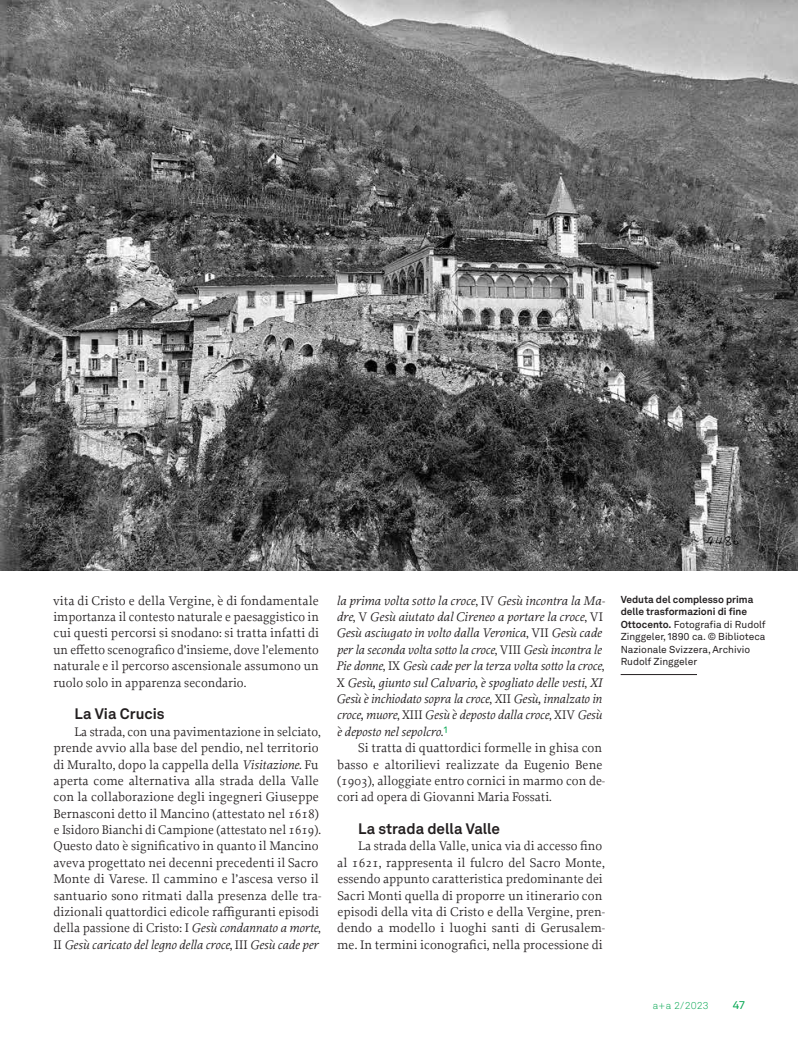
<style>
.page{position:relative;width:798px;height:1046px;background:#fff}
.page>*{position:absolute;margin:0;border:0;box-sizing:border-box;transform-origin:0 0}
.t1{font:700 15px "Akkurat LL";color:#231f20}
.t2{font:13.12px/16.4px "Proforma";letter-spacing:.005em;color:#231f20}
.t3{font:italic 13.12px/16.4px "Proforma";color:#231f20}
.t4{font:11.25px "Akkurat LL";color:#00a54f}
.t5{font:10px/12.5px "Akkurat LL";color:#231f20}
.t6{font:300 10px "Akkurat LL";color:#00a54f}
.s1{font-style:italic}
.s2{font-style:normal}
.s3{font-family:"Akkurat LL";font-weight:300;font-style:normal;font-size:17.5px;color:#00a54f}
.s4{font-weight:700}
</style>
<div class="page">
<img style="left:0;top:0;width:797px;height:570px">
<hr style="left:620px;top:674px;width:76px;height:1px;background:#231f20">
<p class="t2" style="left:53px;top:592px;width:267px;text-align:justify">vita di Cristo e della Vergine, è di fondamentale importanza il contesto naturale e paesaggistico in cui questi percorsi si snodano: si tratta infatti di un effetto scenografico d’insieme, dove l’elemento naturale e il percorso ascensionale assumono un ruolo solo in apparenza secondario.</p>
<p class="t1" style="left:74px;top:702px;width:92px">La Via Crucis</p>
<p class="t2" style="left:53px;top:723px;width:269px;text-indent:21px">La strada, con una pavimentazione in selciato, prende avvio alla base del pendio, nel territorio di Muralto, dopo la cappella della <span class="s1">Visitazione</span>. Fu aperta come alternativa alla strada della Valle con la collaborazione degli ingegneri Giuseppe Bernasconi detto il Mancino (attestato nel 1618) e Isidoro Bianchi di Campione (attestato nel 1619).<br>Questo dato è significativo in quanto il Mancino aveva progettato nei decenni precedenti il Sacro Monte di Varese. Il cammino e l’ascesa verso il santuario sono ritmati dalla presenza delle tra&shy;dizionali quattordici edicole raffiguranti episodi della passione di Cristo: I <span class="s1">Gesù condannato a morte</span>, II <span class="s1">Gesù caricato del legno della croce</span>, III <span class="s1">Gesù cade per</span></p>
<p class="t3" style="left:336px;top:591px;width:270px">la prima volta sotto la croce<span class="s2">, IV</span> Gesù incontra la Ma&shy;dre<span class="s2">, V</span> Gesù aiutato dal Cireneo a portare la croce<span class="s2">, VI </span>Gesù asciugato in volto dalla Veronica<span class="s2">, VII</span> Gesù cade per la seconda volta sotto la croce<span class="s2">, VIII</span> Gesù incontra le Pie donne<span class="s2">, IX</span> Gesù cade per la terza volta sotto la croce<span class="s2">, X</span> Gesù, giunto sul Calvario, è spogliato delle vesti<span class="s2">,</span> XI Gesù è inchiodato sopra la croce<span class="s2">, XII</span> Gesù, innalzato in croce, muore<span class="s2">, XIII</span> Gesù è deposto dalla croce<span class="s2">, XIV</span> Gesù è deposto nel sepolcro<span class="s2">.</span><span class="s3">1</span></p>
<p class="t2" style="left:337px;top:739px;width:269px;text-indent:21px">Si tratta di quattordici formelle in ghisa con basso e altorilievi realizzate da Eugenio Bene (1903), alloggiate entro cornici in marmo con de&shy;cori ad opera di Giovanni Maria Fossati.</p>
<p class="t1" style="left:358px;top:817px;width:143px">La strada della Valle</p>
<p class="t2" style="left:337px;top:837px;width:269px;text-indent:21px">La strada della Valle, unica via di accesso fino al 1621, rappresenta il fulcro del Sacro Monte, essendo appunto caratteristica predominante dei Sacri Monti quella di proporre un itinerario con episodi della vita di Cristo e della Vergine, pren&shy;dendo a modello i luoghi santi di Gerusalem&shy;me. In termini iconografici, nella processione di</p>
<p class="t5" style="left:620px;top:592px;width:147px"><span class="s4">Veduta del complesso prima delle trasformazioni di fine<br>Ottocento.</span> Fotografia di Rudolf<br>Zinggeler, 1890 ca. © Biblioteca<br>Nazionale Svizzera, Archivio<br>Rudolf Zinggeler</p>
<p class="t6" style="left:652px;top:998px;width:57px">a+a 2/2023</p>
<p class="t4" style="left:732px;top:996px;width:13px">47</p>
</div>
